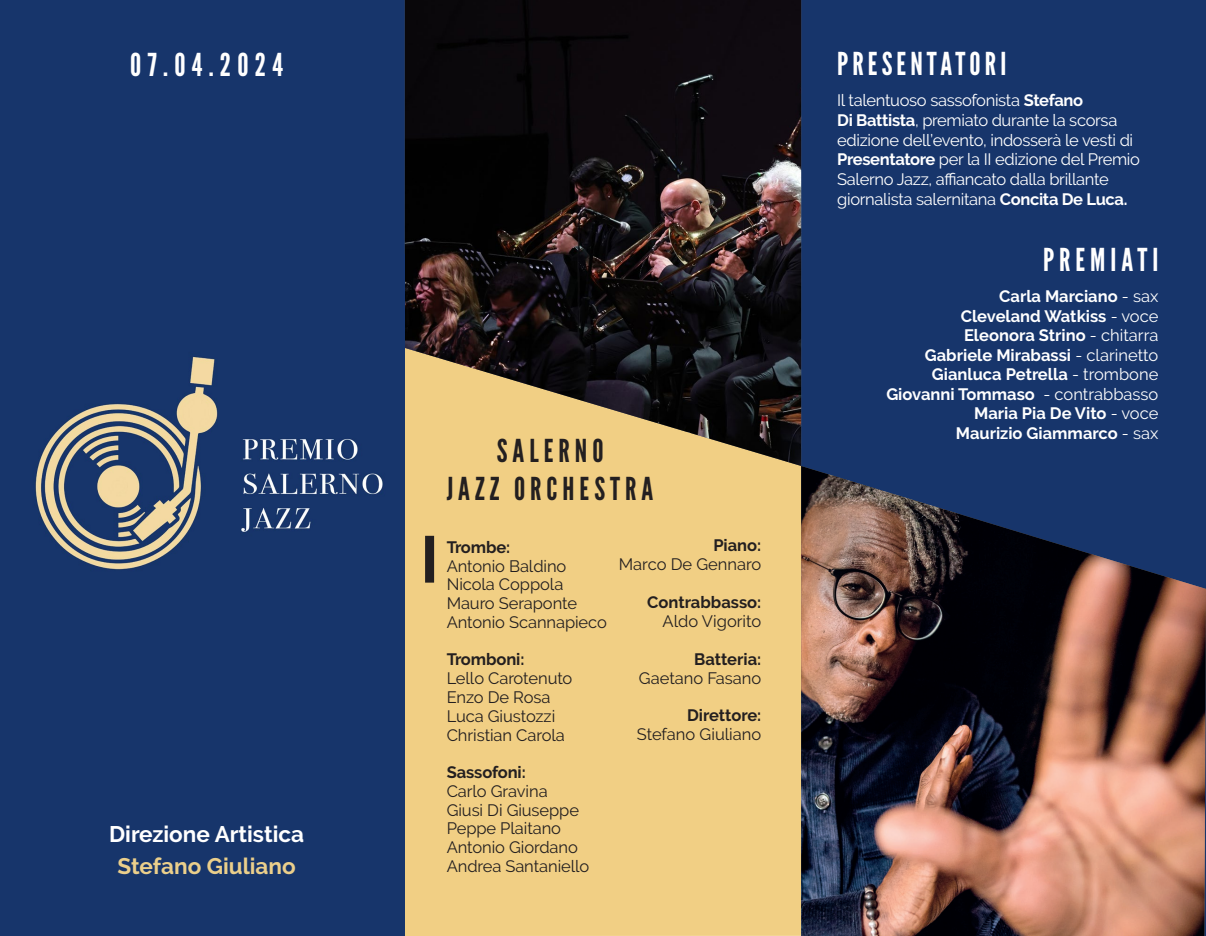
<style>
.page{position:relative;width:1206px;height:936px;background:#fff}
.page>*{position:absolute;margin:0;border:0;box-sizing:border-box;transform-origin:0 0}
.Titolo_Intestazioni{font:31.5px "League Gothic";letter-spacing:.16em;color:#231f20}
.Titolo_Intestazioni-2{font:31.5px "League Gothic";letter-spacing:.13em;color:#fff}
.Intestazone_titolo_pagina{font:31.5px "League Gothic";letter-spacing:.2em;color:#fff}
.Titolo_Intestazioni-3{font:31.5px "League Gothic";letter-spacing:.16em;color:#fff}
.t1{font:700 22.5px "Raleway";color:#fff}
.t2{font:700 22.5px "Raleway";color:#ebcf8b}
.Elenchi_puntati{font:16.5px/18.8px "Raleway";letter-spacing:-.005em;color:#231f20}
.Corpo_del_testo{font:16.5px/19.8px "Raleway";letter-spacing:-.02em;color:#fff}
.Corpo_del_testo-2{font:700 16.5px/19.5px "Raleway";color:#fff;text-align:right}
.Elenchi_puntati-2{font:700 16.5px/18.9px "Raleway";color:#231f20;text-align:right}
.s1{font-weight:700}
.s2{font-weight:400}
</style>
<div class="page">
<div style="left:405px;top:0;width:396px;height:935px;background:#f1cf84"></div>
<div style="left:0;top:0;width:405px;height:935px;background:#17356b"></div>
<div style="left:801px;top:0;width:404px;height:935px;background:#17356b"></div>
<img style="left:801px;top:465px;width:404px;height:470px">
<div style="left:425px;top:535px;width:9px;height:47px;background:#231f20"></div>
<img style="left:405px;top:0;width:396px;height:465px">
<img style="left:35px;top:356px;width:348px;height:214px">
<p class="Intestazone_titolo_pagina" style="left:130px;top:46px;width:154px">07.04.2024</p>
<p class="t1" style="left:109px;top:821px;width:196px">Direzione Artistica</p>
<p class="t2" style="left:117px;top:852px;width:180px">Stefano Giuliano</p>
<p class="Titolo_Intestazioni" style="left:496px;top:432px;width:108px">SALERNO</p>
<p class="Titolo_Intestazioni" style="left:446px;top:469px;width:208px">JAZZ ORCHESTRA</p>
<p class="Elenchi_puntati" style="left:446px;top:537px;width:162px"><span class="s1">Trombe:<br></span>Antonio Baldino<br>Nicola Coppola<br>Mauro Seraponte<br>Antonio Scannapieco</p>
<p class="Elenchi_puntati" style="left:446px;top:650px;width:127px"><span class="s1">Tromboni:<br></span>Lello Carotenuto<br>Enzo De Rosa<br>Luca Giustozzi<br>Christian Carola</p>
<p class="Elenchi_puntati" style="left:446px;top:762px;width:144px"><span class="s1">Sassofoni:<br></span>Carlo Gravina<br>Giusi Di Giuseppe<br>Peppe Plaitano<br>Antonio Giordano<br>Andrea Santaniello</p>
<p class="Elenchi_puntati" style="left:618px;top:535px;width:144px;text-align:right"><span class="s1">Piano:<br></span>Marco De Gennaro</p>
<p class="Elenchi_puntati-2" style="left:647px;top:592px;width:116px">Contrabbasso:<br><span class="s2">Aldo Vigorito</span></p>
<p class="Elenchi_puntati" style="left:638px;top:649px;width:124px;text-align:right"><span class="s1">Batteria:<br></span>Gaetano Fasano</p>
<p class="Elenchi_puntati-2" style="left:687px;top:705px;width:76px">Direttore:</p>
<p class="Elenchi_puntati" style="left:636px;top:724px;width:126px">Stefano Giuliano</p>
<p class="Titolo_Intestazioni-2" style="left:837px;top:45px;width:170px">PRESENTATORI</p>
<p class="Corpo_del_testo" style="left:837px;top:90px;width:247px">Il talentuoso sassofonista <span class="s1">Stefano</span></p>
<p class="Corpo_del_testo" style="left:837px;top:110px;width:304px"><span class="s1">Di Battista</span>, premiato durante la scorsa edizione dell’evento, indosserà le vesti di <span class="s1">Presentatore</span> per la II edizione del Premio Salerno Jazz, affiancato dalla brillante giornalista salernitana <span class="s1">Concita De Luca.</span></p>
<p class="Titolo_Intestazioni-3" style="left:1042px;top:241px;width:117px">PREMIATI</p>
<p class="Corpo_del_testo-2" style="left:886px;top:286px;width:273px">Carla Marciano <span class="s2">- sax<br></span>Cleveland Watkiss <span class="s2">- voce<br></span>Eleonora Strino <span class="s2">- chitarra<br></span>Gabriele Mirabassi <span class="s2">- clarinetto<br></span>Gianluca Petrella <span class="s2">- trombone<br></span>Giovanni Tommaso <span class="s2">- contrabbasso<br></span>Maria Pia De Vito <span class="s2">- voce<br></span>Maurizio Giammarco <span class="s2">- sax</span></p>
</div>
